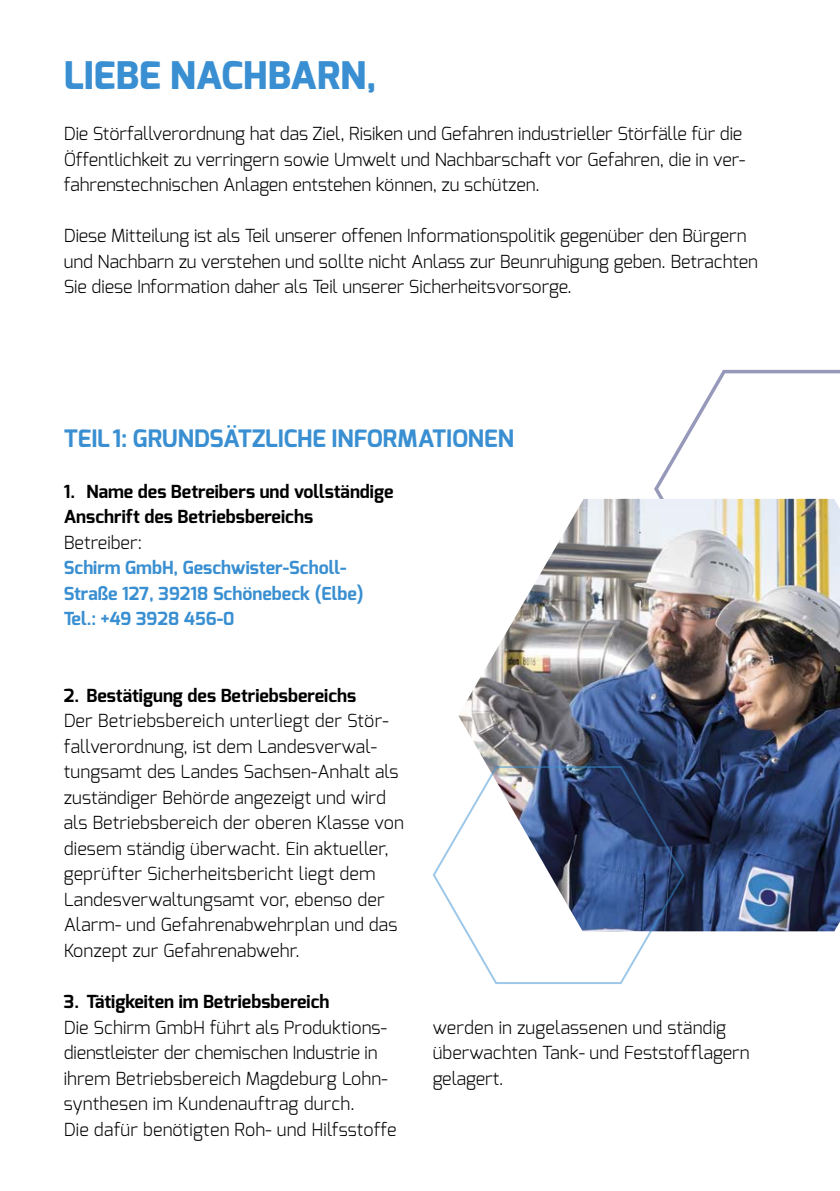
<style>
.page{position:relative;width:840px;height:1191px;background:#fff}
.page>*{position:absolute;margin:0;border:0;box-sizing:border-box;transform-origin:0 0}
.t1{font:800 38px "Exo";letter-spacing:.005em;color:#398fd1}
.t2{font:700 24px "Exo";letter-spacing:-.005em;color:#398fd1}
.t3{font:300 18px/25.6px "Exo";letter-spacing:-.005em;color:#000}
.t4{font:700 18px/25.6px "Exo";color:#000}
.t5{font:700 18px/25.6px "Exo";color:#398fd1}
</style>
<div class="page">
<svg style="left:654px;top:369px;width:185px;height:130px"></svg>
<img style="left:458px;top:499px;width:381px;height:432px">
<svg style="left:433px;top:764px;width:252px;height:220px"></svg>
<h1 class="t1" style="left:64px;top:51px;width:314px">LIEBE NACHBARN,</h1>
<p class="t3" style="left:64px;top:121px;width:682px">Die Störfallverordnung hat das Ziel, Risiken und Gefahren industrieller Störfälle für die<br>Öffentlichkeit zu verringern sowie Umwelt und Nachbarschaft vor Gefahren, die in ver&shy;fahrenstechnischen Anlagen entstehen können, zu schützen.</p>
<p class="t3" style="left:64px;top:223px;width:695px">Diese Mitteilung ist als Teil unserer offenen Informationspolitik gegenüber den Bürgern und Nachbarn zu verstehen und sollte nicht Anlass zur Beunruhigung geben. Betrachten<br>Sie diese Information daher als Teil unserer Sicherheitsvorsorge.</p>
<h2 class="t2" style="left:64px;top:422px;width:451px">TEIL1: GRUNDSÄTZLICHE INFORMATIONEN</h2>
<p class="t4" style="left:64px;top:478px;width:331px">1. Name des Betreibers und vollständige<br>Anschrift des Betriebsbereichs</p>
<p class="t3" style="left:64px;top:529px;width:80px">Betreiber:</p>
<p class="t5" style="left:64px;top:555px;width:301px">Schirm GmbH, Geschwister-Scholl-<br>Straße 127, 39218 Schönebeck (Elbe)<br>Tel.: +49 3928 456-0</p>
<p class="t4" style="left:64px;top:682px;width:294px">2. Bestätigung des Betriebsbereichs</p>
<p class="t3" style="left:64px;top:708px;width:341px">Der Betriebsbereich unterliegt der Stör&shy;fallverordnung, ist dem Landesverwal&shy;tungsamt des Landes Sachsen-Anhalt als zuständiger Behörde angezeigt und wird als Betriebsbereich der oberen Klasse von diesem ständig überwacht. Ein aktueller, geprüfter Sicherheitsbericht liegt dem Landesverwaltungsamt vor, ebenso der Alarm- und Gefahrenabwehrplan und das Konzept zur Gefahrenabwehr.</p>
<p class="t4" style="left:64px;top:988px;width:267px">3. Tätigkeiten im Betriebsbereich</p>
<p class="t3" style="left:64px;top:1014px;width:334px">Die Schirm GmbH führt als Produktions&shy;dienstleister der chemischen Industrie in ihrem Betriebsbereich Magdeburg Lohn&shy;synthesen im Kundenauftrag durch.<br>Die dafür benötigten Roh- und Hilfsstoffe</p>
<p class="t3" style="left:432px;top:1014px;width:318px">werden in zugelassenen und ständig überwachten Tank- und Feststofflagern gelagert.</p>
</div>
